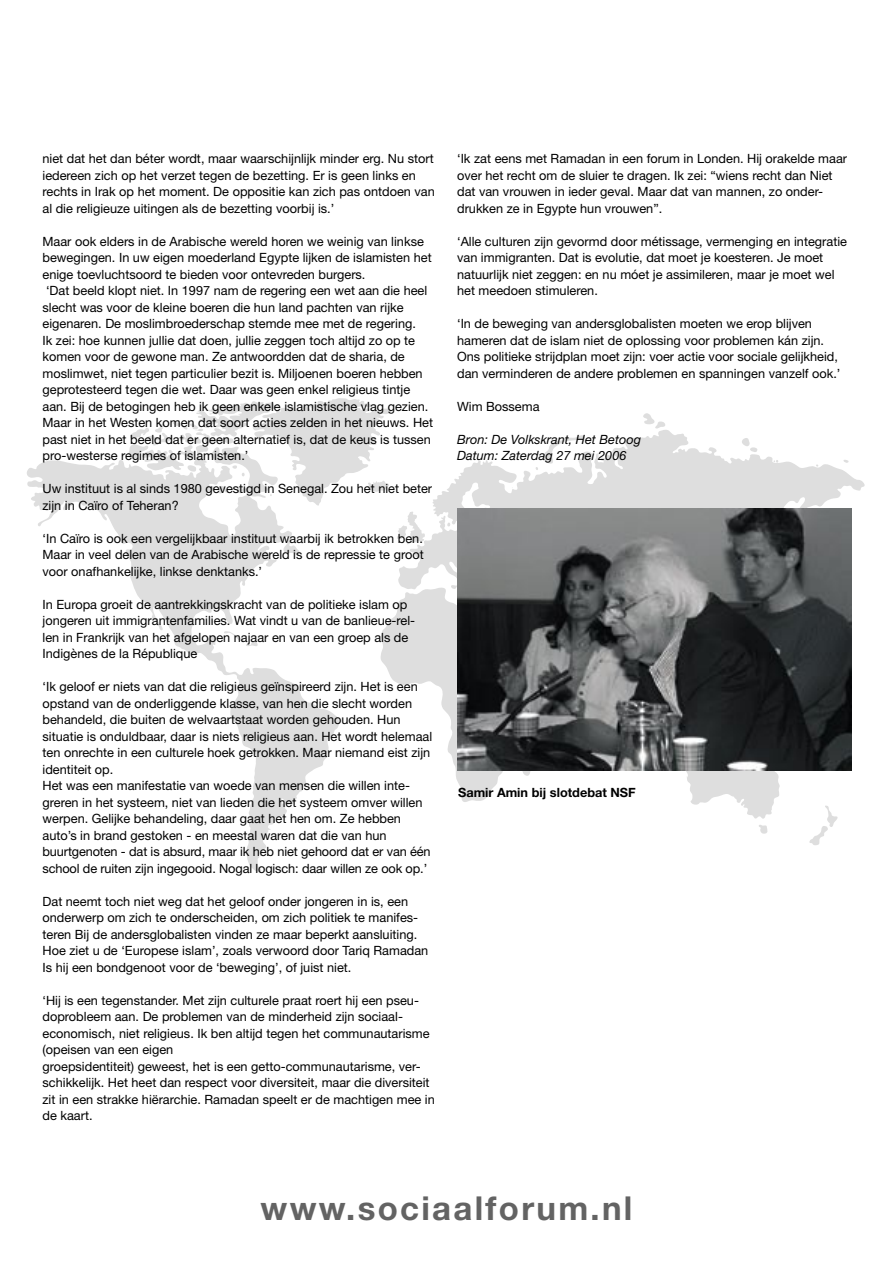
<style>
.page{position:relative;width:893px;height:1263px;background:#fff}
.page>*{position:absolute;margin:0;border:0;box-sizing:border-box;transform-origin:0 0}
.t1{font:700 33px "Helvetica Neue";letter-spacing:.07em;color:#636363}
.t2{font:12.75px/16.5px "Helvetica Neue";color:#000}
.t3{font:italic 12.75px/16.5px "Helvetica Neue";color:#000}
.t4{font:700 12.75px "Helvetica Neue";color:#000}
</style>
<div class="page">
<svg style="left:27px;top:398px;width:838px;height:475px"></svg>
<img style="left:457px;top:509px;width:394px;height:261px">
<p class="t2" style="left:43px;top:150px;width:394px">niet dat het dan béter wordt, maar waarschijnlijk minder erg. Nu stort iedereen zich op het verzet tegen de bezetting. Er is geen links en rechts in Irak op het moment. De oppositie kan zich pas ontdoen van al die religieuze uitingen als de bezetting voorbij is.’</p>
<p class="t2" style="left:43px;top:233px;width:392px">Maar ook elders in de Arabische wereld horen we weinig van linkse bewegingen. In uw eigen moederland Egypte lijken de islamisten het enige toevluchtsoord te bieden voor ontevreden burgers.<br>‘Dat beeld klopt niet. In 1997 nam de regering een wet aan die heel slecht was voor de kleine boeren die hun land pachten van rijke eigenaren. De moslimbroederschap stemde mee met de regering.<br>Ik zei: hoe kunnen jullie dat doen, jullie zeggen toch altijd zo op te komen voor de gewone man. Ze antwoordden dat de sharia, de moslimwet, niet tegen particulier bezit is. Miljoenen boeren hebben geprotesteerd tegen die wet. Daar was geen enkel religieus tintje aan. Bij de betogingen heb ik geen enkele islamistische vlag gezien.<br>Maar in het Westen komen dat soort acties zelden in het nieuws. Het past niet in het beeld dat er geen alternatief is, dat de keus is tussen pro-westerse regimes of islamisten.’</p>
<p class="t2" style="left:43px;top:480px;width:391px">Uw instituut is al sinds 1980 gevestigd in Senegal. Zou het niet beter zijn in Caïro of Teheran?</p>
<p class="t2" style="left:43px;top:530px;width:383px;text-align:justify">‘In Caïro is ook een vergelijkbaar instituut waarbij ik betrokken ben.<br>Maar in veel delen van de Arabische wereld is de repressie te groot voor onafhankelijke, linkse denktanks.’</p>
<p class="t2" style="left:43px;top:596px;width:374px">In Europa groeit de aantrekkingskracht van de politieke islam op jongeren uit immigrantenfamilies. Wat vindt u van de banlieue-rel&shy;len in Frankrijk van het afgelopen najaar en van een groep als de Indigènes de la République</p>
<p class="t2" style="left:43px;top:678px;width:391px">‘Ik geloof er niets van dat die religieus geïnspireerd zijn. Het is een opstand van de onderliggende klasse, van hen die slecht worden behandeld, die buiten de welvaartstaat worden gehouden. Hun situatie is onduldbaar, daar is niets religieus aan. Het wordt helemaal ten onrechte in een culturele hoek getrokken. Maar niemand eist zijn identiteit op.<br>Het was een manifestatie van woede van mensen die willen inte&shy;greren in het systeem, niet van lieden die het systeem omver willen werpen. Gelijke behandeling, daar gaat het hen om. Ze hebben auto’s in brand gestoken - en meestal waren dat die van hun buurtgenoten - dat is absurd, maar ik heb niet gehoord dat er van één school de ruiten zijn ingegooid. Nogal logisch: daar willen ze ook op.’</p>
<p class="t2" style="left:43px;top:893px;width:387px">Dat neemt toch niet weg dat het geloof onder jongeren in is, een onderwerp om zich te onderscheiden, om zich politiek te manifes&shy;teren Bij de andersglobalisten vinden ze maar beperkt aansluiting.<br>Hoe ziet u de ‘Europese islam’, zoals verwoord door Tariq Ramadan Is hij een bondgenoot voor de ‘beweging’, of juist niet.</p>
<p class="t2" style="left:43px;top:992px;width:394px">‘Hij is een tegenstander. Met zijn culturele praat roert hij een pseu&shy;doprobleem aan. De problemen van de minderheid zijn sociaal&shy;economisch, niet religieus. Ik ben altijd tegen het communautarisme (opeisen van een eigen<br>groepsidentiteit) geweest, het is een getto-communautarisme, ver&shy;schikkelijk. Het heet dan respect voor diversiteit, maar die diversiteit zit in een strakke hiërarchie. Ramadan speelt er de machtigen mee in de kaart.</p>
<p class="t2" style="left:457px;top:150px;width:391px">‘Ik zat eens met Ramadan in een forum in Londen. Hij orakelde maar over het recht om de sluier te dragen. Ik zei: “wiens recht dan Niet dat van vrouwen in ieder geval. Maar dat van mannen, zo onder&shy;drukken ze in Egypte hun vrouwen”.</p>
<p class="t2" style="left:457px;top:233px;width:391px">‘Alle culturen zijn gevormd door métissage, vermenging en integratie van immigranten. Dat is evolutie, dat moet je koesteren. Je moet natuurlijk niet zeggen: en nu móet je assimileren, maar je moet wel het meedoen stimuleren.</p>
<p class="t2" style="left:457px;top:315px;width:385px">‘In de beweging van andersglobalisten moeten we erop blijven hameren dat de islam niet de oplossing voor problemen kán zijn.<br>Ons politieke strijdplan moet zijn: voer actie voor sociale gelijkheid, dan verminderen de andere problemen en spanningen vanzelf ook.’</p>
<p class="t2" style="left:457px;top:398px;width:84px">Wim Bossema</p>
<p class="t3" style="left:457px;top:431px;width:185px">Bron: De Volkskrant, Het Betoog<br>Datum: Zaterdag 27 mei 2006</p>
<p class="t4" style="left:458px;top:784px;width:179px">Samir Amin bij slotdebat NSF</p>
<h1 class="t1" style="left:260px;top:1188px;width:373px">www.sociaalforum.nl</h1>
</div>
